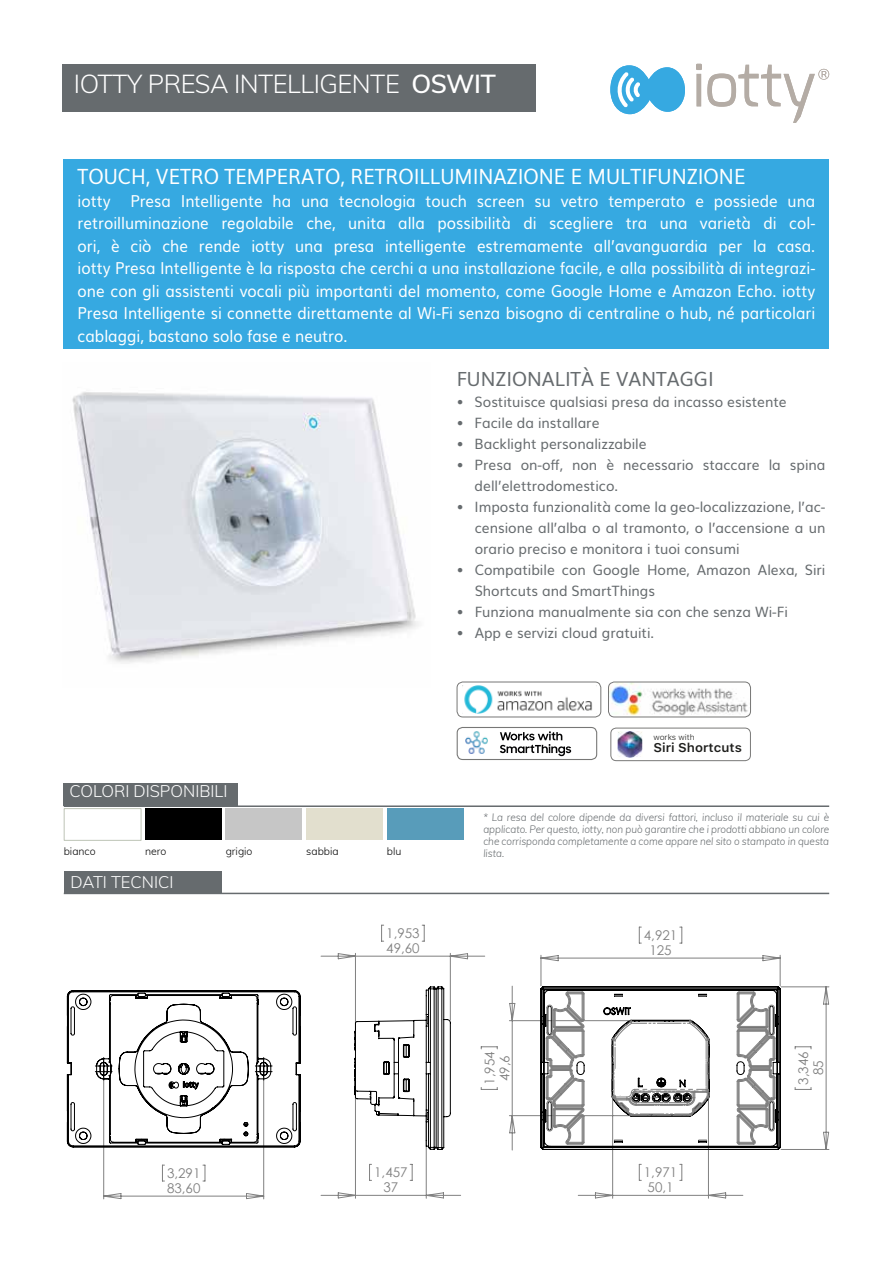
<style>
.page{position:relative;width:893px;height:1263px;background:#fff}
.page>*{position:absolute;margin:0;border:0;box-sizing:border-box;transform-origin:0 0}
.t1{font:300 25.5px "Muli";letter-spacing:-.02em;color:#fff}
.t2{font:21px "Muli";color:#fff;scale:.92 1}
.t3{font:19.5px "Muli";color:#666b6e}
.t4{font:16.5px/22.5px "Muli";color:#fff;text-align:justify;scale:.92 1}
.t5{font:300 16.5px "Muli";color:#fff}
.t6{font:14.25px/21px "Muli";color:#666b6e}
.t7{font:13.35px/15px "Century Gothic";color:#808080}
.t8{font:600 12.6px "SF Pro Text";color:#1e1e1c;scale:1.04 1}
.t9{font:italic 300 10.5px/12px "Muli";color:#666b6e;text-align:justify;scale:.95 1}
.t10{font:300 10.5px "Muli";color:#000}
.t11{font:300 7.95px "SF Pro Text";color:#1e1e1c;scale:1.04 1}
.s1{font-weight:600}
</style>
<div class="page">
<div style="left:64px;top:159px;width:765px;height:190px;background:#36a9e1"></div>
<div style="left:63px;top:64px;width:473px;height:47px;background:#666b6e"></div>
<img style="left:608px;top:682px;width:142px;height:35px">
<div style="left:608px;top:682px;width:143px;height:35px;border:1px solid #777776;border-radius:6px"></div>
<div style="left:457px;top:682px;width:144px;height:35px;border:1px solid #777776;border-radius:6px"></div>
<img style="left:464px;top:686px;width:128px;height:27px">
<svg style="left:610px;top:727px;width:141px;height:34px"></svg>
<img style="left:618px;top:731px;width:24px;height:26px">
<div style="left:457px;top:727px;width:140px;height:33px;border:1px solid #777776;border-radius:5px"></div>
<img style="left:465px;top:732px;width:23px;height:21px">
<svg style="left:500px;top:731px;width:71px;height:25px"></svg>
<div style="left:64px;top:783px;width:174px;height:23px;background:#666b6e"></div>
<hr style="left:64px;top:805px;width:765px;height:2px;background:#666b6e">
<div style="left:64px;top:872px;width:157px;height:22px;background:#666b6e"></div>
<hr style="left:64px;top:893px;width:765px;height:1px;background:#666b6e">
<div style="left:64px;top:808px;width:77px;height:33px;background:#fff;border:1px solid #bec4b6"></div>
<div style="left:226px;top:808px;width:76px;height:32px;background:#c6c6c6"></div>
<div style="left:387px;top:808px;width:76px;height:32px;background:#589cba"></div>
<div style="left:145px;top:808px;width:76px;height:32px;background:#000"></div>
<div style="left:306px;top:808px;width:77px;height:32px;background:#e2dfce"></div>
<img style="left:72px;top:392px;width:347px;height:272px">
<svg style="left:320px;top:925px;width:509px;height:274px"></svg>
<svg style="left:354px;top:986px;width:427px;height:164px"></svg>
<svg style="left:546px;top:991px;width:39px;height:154px"></svg>
<svg style="left:737px;top:991px;width:39px;height:154px"></svg>
<svg style="left:66px;top:990px;width:235px;height:209px"></svg>
<svg style="left:612px;top:1020px;width:98px;height:97px"></svg>
<div style="left:615px;top:1068px;width:8px;height:27px;background:#fff;border-radius:2px"></div>
<svg style="left:696px;top:64px;width:133px;height:59px"></svg>
<svg style="left:610px;top:65px;width:75px;height:49px"></svg>
<h1 class="t1" style="left:74px;top:65px;width:423px">IOTTY PRESA INTELLIGENTE <span class="s1">OSWIT</span></h1>
<p class="t2" style="left:78px;top:159px;width:727px">TOUCH, VETRO TEMPERATO, RETROILLUMINAZIONE E MULTIFUNZIONE</p>
<p class="t4" style="left:78px;top:188px;width:803px">iotty Presa Intelligente ha una tecnologia touch screen su vetro temperato e possiede una retroilluminazione regolabile che, unita alla possibilità di scegliere tra una varietà di col&shy;ori, è ciò che rende iotty una presa intelligente estremamente all’avanguardia per la casa. iotty Presa Intelligente è la risposta che cerchi a una installazione facile, e alla possibilità di integrazi&shy;one con gli assistenti vocali più importanti del momento, come Google Home e Amazon Echo. iotty Presa Intelligente si connette direttamente al Wi-Fi senza bisogno di centraline o hub, né particolari cablaggi, bastano solo fase e neutro.</p>
<p class="t3" style="left:457px;top:363px;width:258px">FUNZIONALITÀ E VANTAGGI</p>
<p class="t6" style="left:457px;top:390px;width:332px">• Sostituisce qualsiasi presa da incasso esistente</p>
<p class="t6" style="left:457px;top:411px;width:144px">• Facile da installare</p>
<p class="t6" style="left:457px;top:432px;width:191px">• Backlight personalizzabile</p>
<p class="t6" style="left:475px;top:453px;width:352px;text-indent:-18px">• Presa on-off, non è necessario staccare la spina dell’elettrodomestico.</p>
<p class="t6" style="left:475px;top:495px;width:352px;text-align:justify;text-indent:-18px">• Imposta funzionalità come la geo-localizzazione, l’ac&shy;censione all’alba o al tramonto, o l’accensione a un orario preciso e monitora i tuoi consumi</p>
<p class="t6" style="left:475px;top:558px;width:352px;text-indent:-18px">• Compatibile con Google Home, Amazon Alexa, Siri<br>Shortcuts and SmartThings</p>
<p class="t6" style="left:457px;top:600px;width:333px">• Funziona manualmente sia con che senza Wi-Fi</p>
<p class="t6" style="left:457px;top:621px;width:199px">• App e servizi cloud gratuiti.</p>
<p class="t5" style="left:69px;top:779px;width:160px">COLORI DISPONIBILI</p>
<p class="t11" style="left:653px;top:732px;width:41px">works with</p>
<p class="t8" style="left:653px;top:739px;width:87px">Siri Shortcuts</p>
<p class="t9" style="left:483px;top:811px;width:366px">* La resa del colore dipende da diversi fattori, incluso il materiale su cui è applicato. Per questo, iotty, non può garantire che i prodotti abbiano un colore che corrisponda completamente a come appare nel sito o stampato in questa</p>
<p class="t10" style="left:64px;top:844px;width:33px">bianco</p>
<p class="t10" style="left:145px;top:844px;width:23px">nero</p>
<p class="t10" style="left:226px;top:844px;width:28px">grigio</p>
<p class="t10" style="left:306px;top:844px;width:34px">sabbia</p>
<p class="t10" style="left:387px;top:844px;width:16px">blu</p>
<p class="t9" style="left:483px;top:847px;width:23px">lista.</p>
<p class="t5" style="left:70px;top:870px;width:105px">DATI TECNICI</p>
<p class="t7" style="left:167px;top:1165px;width:35px">3,291<br>83,60</p>
<p class="t7" style="left:386px;top:926px;width:35px">1,953<br>49,60</p>
<p class="t7" style="left:374px;top:1165px;width:35px;text-align:center">1,457<br>37</p>
<p class="t7" style="left:482px;top:1085px;width:35px;rotate:-90deg">1,954<br>49,6</p>
<p class="t7" style="left:644px;top:927px;width:35px;text-align:center">4,921<br>125</p>
<p class="t7" style="left:644px;top:1165px;width:35px">1,971<br>50,1</p>
<p class="t7" style="left:796px;top:1085px;width:35px;text-align:center;rotate:-90deg">3,346<br>85</p>
</div>
